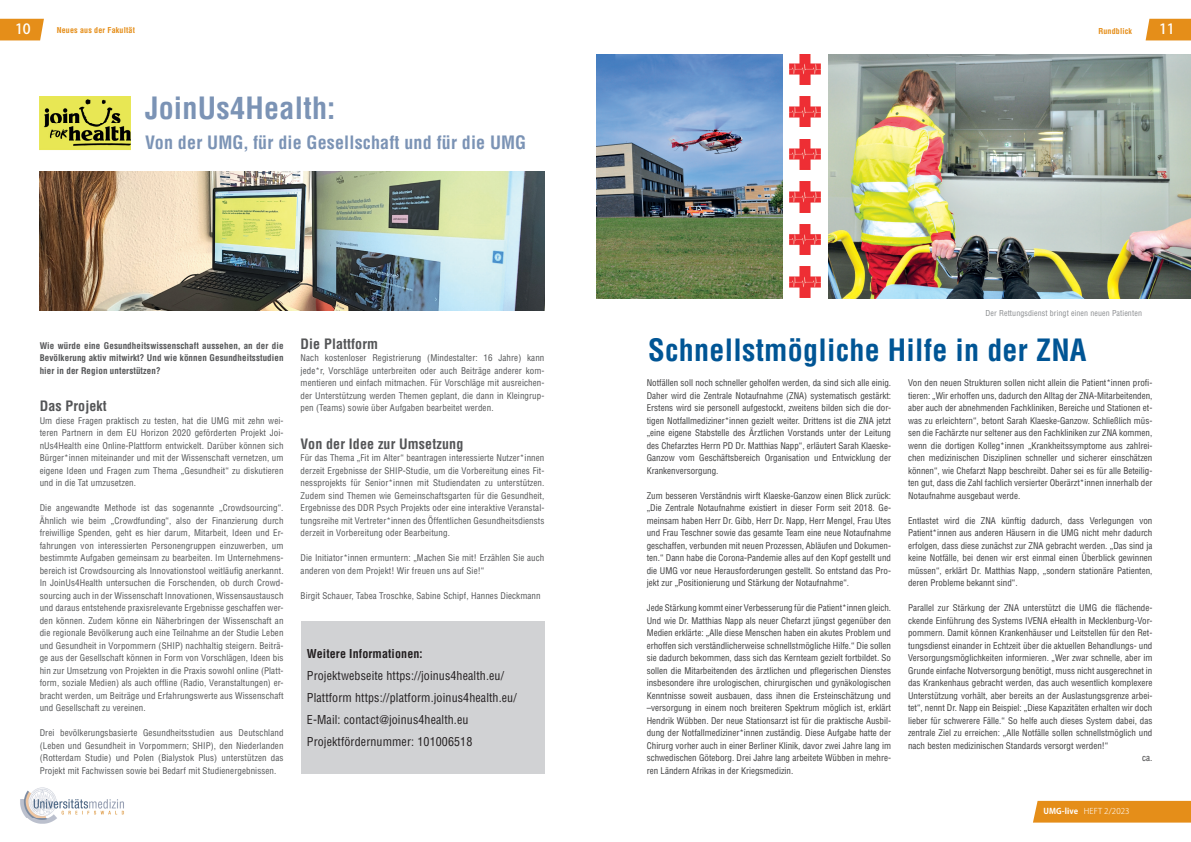
<style>
.page{position:relative;width:1191px;height:842px;background:#fff}
.page>*{position:absolute;margin:0;border:0;box-sizing:border-box;transform-origin:0 0}
.t1{font:700 condensed 30px "Helvetica";letter-spacing:.01em;color:#005595}
.t2{font:700 condensed 30px "Helvetica";letter-spacing:.01em;color:#7b93b5}
.t3{font:700 condensed 18px "Helvetica";letter-spacing:.01em;color:#7b93b5}
.t4{font:700 condensed 14px "Helvetica";letter-spacing:.01em;color:#545557}
.t5{font:500 14px "Koz Go Pr 6 N";color:#fff}
.t6{font:condensed 12px/22px "Helvetica";letter-spacing:.01em;color:#231f20}
.t7{font:700 condensed 12px "Helvetica";letter-spacing:.01em;color:#231f20}
.t8{font:condensed 9px/12.5px "Helvetica";color:#3e3e3f;text-align:justify}
.t9{font:condensed 9px/12.5px "Helvetica";letter-spacing:.01em;color:#545557;text-align:justify}
.t10{font:700 condensed 9px/12.5px "Helvetica";letter-spacing:.01em;color:#545557;text-align:justify}
.t11{font:condensed 8px "Helvetica";letter-spacing:.01em;color:#8b8d90}
.t12{font:700 condensed 8px "Helvetica";letter-spacing:.02em;color:#e58e19}
.t13{font:300 8px "Koz Go Pr 6 N";letter-spacing:.01em;color:#fff}
.s1{font-weight:700}
</style>
<div class="page">
<img style="left:20px;top:787px;width:104px;height:37px">
<svg style="left:1145px;top:19px;width:46px;height:21px"></svg>
<svg style="left:0;top:19px;width:44px;height:21px"></svg>
<div style="left:1033px;top:801px;width:158px;height:21px;background:#e58e19"></div>
<img style="left:828px;top:54px;width:363px;height:245px">
<div style="left:301px;top:621px;width:244px;height:152px;background:#d1d2d4"></div>
<img style="left:40px;top:171px;width:504px;height:139px">
<img style="left:789px;top:54px;width:31px;height:30px">
<img style="left:789px;top:97px;width:31px;height:30px">
<img style="left:789px;top:139px;width:31px;height:30px">
<img style="left:789px;top:182px;width:31px;height:30px">
<img style="left:789px;top:224px;width:31px;height:30px">
<img style="left:789px;top:267px;width:31px;height:30px">
<img style="left:596px;top:54px;width:186px;height:245px">
<img style="left:39px;top:96px;width:91px;height:54px">
<h3 class="t5" style="left:15px;top:21px;width:17px">10</h3>
<p class="t12" style="left:57px;top:25px;width:80px">Neues aus der Fakultät</p>
<h1 class="t2" style="left:145px;top:90px;width:191px">JoinUs4Health:</h1>
<h2 class="t3" style="left:145px;top:132px;width:382px">Von der UMG, für die Gesellschaft und für die UMG</h2>
<p class="t10" style="left:40px;top:339px;width:245px">Wie würde eine Gesundheitswissenschaft aussehen, an der die Bevölkerung aktiv mitwirkt? Und wie können Gesundheitsstudien hier in der Region unterstützen?</p>
<h3 class="t4" style="left:40px;top:397px;width:69px">Das Projekt</h3>
<p class="t9" style="left:40px;top:414px;width:245px">Um diese Fragen praktisch zu testen, hat die UMG mit zehn wei&shy;teren Partnern in dem EU Horizon 2020 geförderten Projekt Joi&shy;nUs4Health eine Online-Plattform entwickelt. Darüber können sich Bürger*innen miteinander und mit der Wissenschaft vernetzen, um eigene Ideen und Fragen zum Thema „Gesundheit“ zu diskutieren und in die Tat umzusetzen.</p>
<p class="t9" style="left:40px;top:501px;width:245px">Die angewandte Methode ist das sogenannte „Crowdsourcing“.<br>Ähnlich wie beim „Crowdfunding“, also der Finanzierung durch freiwillige Spenden, geht es hier darum, Mitarbeit, Ideen und Er&shy;fahrungen von interessierten Personengruppen einzuwerben, um bestimmte Aufgaben gemeinsam zu bearbeiten. Im Unternehmens&shy;bereich ist Crowdsourcing als Innovationstool weitläufig anerkannt.<br>In JoinUs4Health untersuchen die Forschenden, ob durch Crowd&shy;sourcing auch in der Wissenschaft Innovationen, Wissensaustausch und daraus entstehende praxisrelevante Ergebnisse geschaffen wer&shy;den können. Zudem könne ein Näherbringen der Wissenschaft an die regionale Bevölkerung auch eine Teilnahme an der Studie Leben und Gesundheit in Vorpommern (SHIP) nachhaltig steigern. Beiträ&shy;ge aus der Gesellschaft können in Form von Vorschlägen, Ideen bis hin zur Umsetzung von Projekten in die Praxis sowohl online (Platt&shy;form, soziale Medien) als auch offline (Radio, Veranstaltungen) er&shy;bracht werden, um Beiträge und Erfahrungswerte aus Wissenschaft und Gesellschaft zu vereinen.</p>
<p class="t9" style="left:40px;top:726px;width:245px">Drei bevölkerungsbasierte Gesundheitsstudien aus Deutschland (Leben und Gesundheit in Vorpommern; SHIP), den Niederlanden (Rotterdam Studie) und Polen (Bialystok Plus) unterstützen das Projekt mit Fachwissen sowie bei Bedarf mit Studienergebnissen.</p>
<h3 class="t4" style="left:300px;top:335px;width:79px">Die Plattform</h3>
<p class="t9" style="left:300px;top:351px;width:245px">Nach kostenloser Registrierung (Mindestalter: 16 Jahre) kann jede*r, Vorschläge unterbreiten oder auch Beiträge anderer kom&shy;mentieren und einfach mitmachen. Für Vorschläge mit ausreichen&shy;der Unterstützung werden Themen geplant, die dann in Kleingrup&shy;pen (Teams) sowie über Aufgaben bearbeitet werden.</p>
<h3 class="t4" style="left:300px;top:435px;width:164px">Von der Idee zur Umsetzung</h3>
<p class="t9" style="left:300px;top:451px;width:245px">Für das Thema „Fit im Alter“ beantragen interessierte Nutzer*innen derzeit Ergebnisse der SHIP-Studie, um die Vorbereitung eines Fit&shy;nessprojekts für Senior*innen mit Studiendaten zu unterstützen.<br>Zudem sind Themen wie Gemeinschaftsgarten für die Gesundheit, Ergebnisse des DDR Psych Projekts oder eine interaktive Veranstal&shy;tungsreihe mit Vertreter*innen des Öffentlichen Gesundheitsdiensts derzeit in Vorbereitung oder Bearbeitung.</p>
<p class="t9" style="left:300px;top:551px;width:245px">Die Initiator*innen ermuntern: „Machen Sie mit! Erzählen Sie auch anderen von dem Projekt! Wir freuen uns auf Sie!“</p>
<p class="t9" style="left:300px;top:589px;width:242px">Birgit Schauer, Tabea Troschke, Sabine Schipf, Hannes Dieckmann</p>
<h3 class="t7" style="left:307px;top:646px;width:117px">Weitere Informationen:</h3>
<h3 class="t6" style="left:307px;top:664px;width:211px">Projektwebseite https://joinus4health.eu/ Plattform https://platform.joinus4health.eu/ E-Mail: contact@joinus4health.eu Projektfördernummer: 101006518</h3>
<p class="t12" style="left:1098px;top:26px;width:35px">Rundblick</p>
<h3 class="t5" style="left:1159px;top:21px;width:17px">11</h3>
<p class="t11" style="left:985px;top:308px;width:158px">Der Rettungsdienst bringt einen neuen Patienten</p>
<h1 class="t1" style="left:648px;top:331px;width:440px">Schnellstmögliche Hilfe in der ZNA</h1>
<p class="t8" style="left:647px;top:376px;width:246px">Notfällen soll noch schneller geholfen werden, da sind sich alle einig.<br>Daher wird die Zentrale Notaufnahme (ZNA) systematisch gestärkt:<br>Erstens wird sie personell aufgestockt, zweitens bilden sich die dor&shy;tigen Notfallmediziner*innen gezielt weiter. Drittens ist die ZNA jetzt „eine eigene Stabstelle des Ärztlichen Vorstands unter der Leitung des Chefarztes Herrn PD Dr. Matthias Napp“, erläutert Sarah Klaeske-Ganzow vom Geschäftsbereich Organisation und Entwicklung der Krankenversorgung.</p>
<p class="t8" style="left:647px;top:489px;width:246px">Zum besseren Verständnis wirft Klaeske-Ganzow einen Blick zurück: „Die Zentrale Notaufnahme existiert in dieser Form seit 2018. Ge&shy;meinsam haben Herr Dr. Gibb, Herr Dr. Napp, Herr Mengel, Frau Utes und Frau Teschner sowie das gesamte Team eine neue Notaufnahme geschaffen, verbunden mit neuen Prozessen, Abläufen und Dokumen&shy;ten.“ Dann habe die Corona-Pandemie alles auf den Kopf gestellt und die UMG vor neue Herausforderungen gestellt. So entstand das Pro&shy;jekt zur „Positionierung und Stärkung der Notaufnahme“.</p>
<p class="t8" style="left:647px;top:601px;width:246px">Jede Stärkung kommt einer Verbesserung für die Patient*innen gleich.<br>Und wie Dr. Matthias Napp als neuer Chefarzt jüngst gegenüber den Medien erklärte: „Alle diese Menschen haben ein akutes Problem und erhoffen sich verständlicherweise schnellstmögliche Hilfe.“ Die sollen sie dadurch bekommen, dass sich das Kernteam gezielt fortbildet. So sollen die Mitarbeitenden des ärztlichen und pflegerischen Dienstes insbesondere ihre urologischen, chirurgischen und gynäkologischen Kenntnisse soweit ausbauen, dass ihnen die Ersteinschätzung und –versorgung in einem noch breiteren Spektrum möglich ist, erklärt Hendrik Wübben. Der neue Stationsarzt ist für die praktische Ausbil&shy;dung der Notfallmediziner*innen zuständig. Diese Aufgabe hatte der Chirurg vorher auch in einer Berliner Klinik, davor zwei Jahre lang im schwedischen Göteborg. Drei Jahre lang arbeitete Wübben in mehre&shy;ren Ländern Afrikas in der Kriegsmedizin.</p>
<p class="t8" style="left:908px;top:376px;width:246px">Von den neuen Strukturen sollen nicht allein die Patient*innen profi&shy;tieren: „Wir erhoffen uns, dadurch den Alltag der ZNA-Mitarbeitenden, aber auch der abnehmenden Fachkliniken, Bereiche und Stationen et&shy;was zu erleichtern“, betont Sarah Klaeske-Ganzow. Schließlich müs&shy;sen die Fachärzte nur seltener aus den Fachkliniken zur ZNA kommen, wenn die dortigen Kolleg*innen „Krankheitssymptome aus zahlrei&shy;chen medizinischen Disziplinen schneller und sicherer einschätzen können“, wie Chefarzt Napp beschreibt. Daher sei es für alle Beteilig&shy;ten gut, dass die Zahl fachlich versierter Oberärzt*innen innerhalb der Notaufnahme ausgebaut werde.</p>
<p class="t8" style="left:908px;top:514px;width:246px">Entlastet wird die ZNA künftig dadurch, dass Verlegungen von Patient*innen aus anderen Häusern in die UMG nicht mehr dadurch erfolgen, dass diese zunächst zur ZNA gebracht werden. „Das sind ja keine Notfälle, bei denen wir erst einmal einen Überblick gewinnen müssen“, erklärt Dr. Matthias Napp, „sondern stationäre Patienten, deren Probleme bekannt sind“.</p>
<p class="t8" style="left:908px;top:601px;width:246px">Parallel zur Stärkung der ZNA unterstützt die UMG die flächende-</p>
<p class="t8" style="left:908px;top:614px;width:246px">ckende Einführung des Systems IVENA eHealth in Mecklenburg-Vor-</p>
<p class="t8" style="left:908px;top:626px;width:246px">pommern. Damit können Krankenhäuser und Leitstellen für den Ret-</p>
<p class="t8" style="left:908px;top:639px;width:246px">tungsdienst einander in Echtzeit über die aktuellen Behandlungs- und</p>
<p class="t8" style="left:908px;top:651px;width:246px">Versorgungsmöglichkeiten informieren. „Wer zwar schnelle, aber im</p>
<p class="t8" style="left:908px;top:664px;width:246px">Grunde einfache Notversorgung benötigt, muss nicht ausgerechnet in</p>
<p class="t8" style="left:908px;top:676px;width:246px">das Krankenhaus gebracht werden, das auch wesentlich komplexere</p>
<p class="t8" style="left:908px;top:689px;width:246px">Unterstützung vorhält, aber bereits an der Auslastungsgrenze arbei-</p>
<p class="t8" style="left:908px;top:701px;width:246px">tet“, nennt Dr. Napp ein Beispiel: „Diese Kapazitäten erhalten wir doch</p>
<p class="t8" style="left:908px;top:714px;width:246px">lieber für schwerere Fälle.“ So helfe auch dieses System dabei, das</p>
<p class="t8" style="left:908px;top:726px;width:246px">zentrale Ziel zu erreichen: „Alle Notfälle sollen schnellstmöglich und</p>
<p class="t8" style="left:908px;top:739px;width:202px">nach besten medizinischen Standards versorgt werden!“</p>
<p class="t8" style="left:1142px;top:751px;width:12px">ca.</p>
<p class="t13" style="left:1043px;top:807px;width:88px"><span class="s1">UMG-live</span> HEFT 2/2023</p>
</div>
